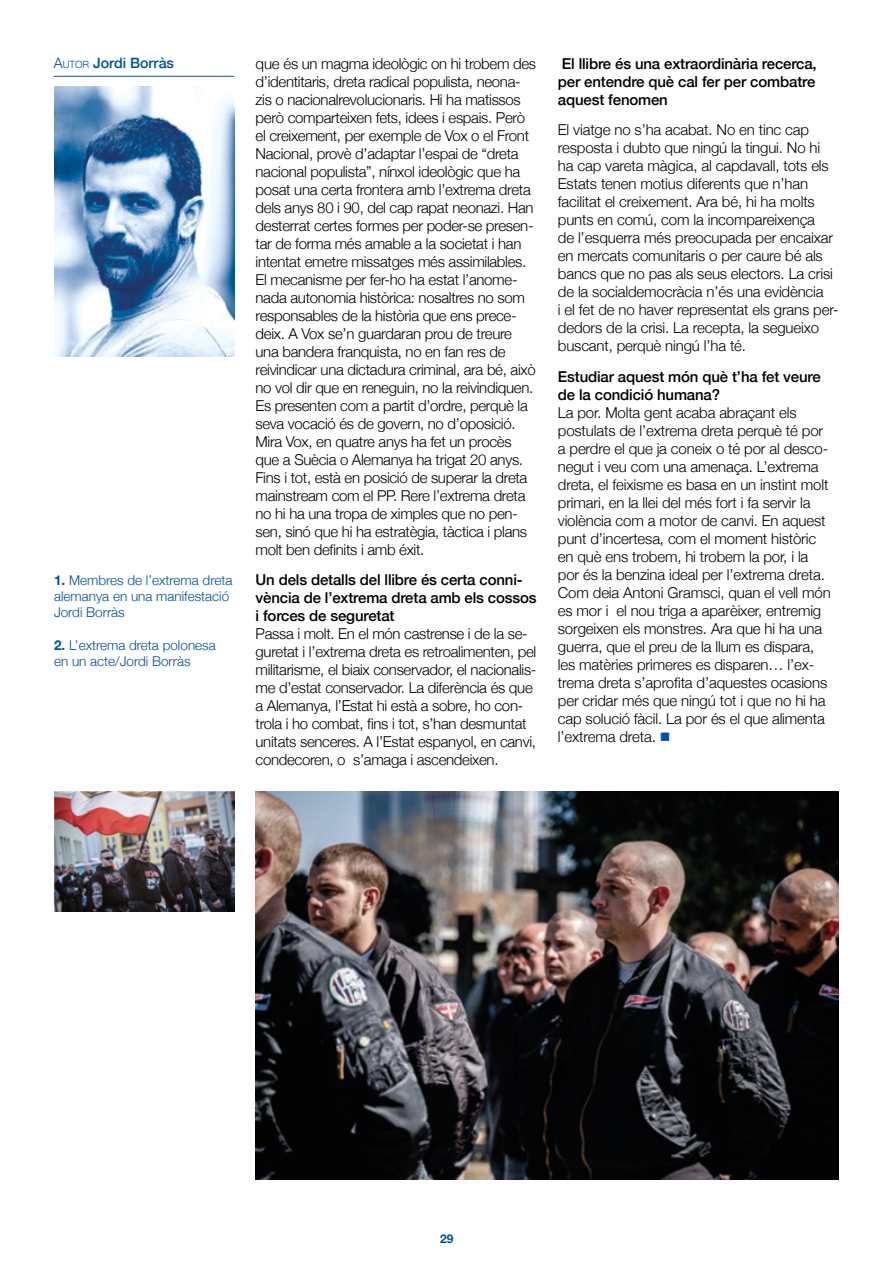
<style>
.page{position:relative;width:893px;height:1263px;background:#fff}
.page>*{position:absolute;margin:0;border:0;box-sizing:border-box;transform-origin:0 0}
.t1{font:300 15px/18px "Helvetica Neue";letter-spacing:-.02em;color:#000}
.t2{font:500 15px/18px "Helvetica Neue";letter-spacing:-.01em;color:#000}
.t3{font:500 14.25px "Helvetica Neue";color:#004f9f}
.t4{font:300 13.5px/16.2px "Helvetica Neue";color:#004f9f}
.t5{font:700 12px "Helvetica Neue";color:#004f9f}
.s1{font-weight:300}
.s2{font-weight:300;font-size:10.05px}
.s3{font-weight:700}
.s4{color:#004f9f}
</style>
<div class="page">
<img style="left:54px;top:87px;width:180px;height:270px">
<hr style="left:54px;top:76px;width:180px;height:1px;background:#004f9f">
<img style="left:256px;top:791px;width:583px;height:389px">
<img style="left:54px;top:791px;width:180px;height:120px">
<p class="t3" style="left:54px;top:52px;width:122px"><span class="s1">A</span><span class="s2">UTOR</span> Jordi Borràs</p>
<p class="t1" style="left:256px;top:53px;width:282px">que és un magma ideològic on hi trobem des d’identitaris, dreta radical populista, neona&shy;zis o nacionalrevolucionaris. Hi ha matissos però comparteixen fets, idees i espais. Però el creixement, per exemple de Vox o el Front Nacional, provè d’adaptar l’espai de “dreta nacional populista”, nínxol ideològic que ha posat una certa frontera amb l’extrema dreta dels anys 80 i 90, del cap rapat neonazi. Han desterrat certes formes per poder-se presen&shy;tar de forma més amable a la societat i han intentat emetre missatges més assimilables.<br>El mecanisme per fer-ho ha estat l’anome&shy;nada autonomia històrica: nosaltres no som responsables de la història que ens prece&shy;deix. A Vox se’n guardaran prou de treure una bandera franquista, no en fan res de reivindicar una dictadura criminal, ara bé, això no vol dir que en reneguin, no la reivindiquen.<br>Es presenten com a partit d’ordre, perquè la seva vocació és de govern, no d’oposició.<br>Mira Vox, en quatre anys ha fet un procès que a Suècia o Alemanya ha trigat 20 anys.<br>Fins i tot, està en posició de superar la dreta mainstream com el PP. Rere l’extrema dreta no hi ha una tropa de ximples que no pen&shy;sen, sinó que hi ha estratègia, tàctica i plans molt ben definits i amb éxit.</p>
<p class="t2" style="left:256px;top:570px;width:283px">Un dels detalls del llibre és certa conni&shy;vència de l’extrema dreta amb els cossos i forces de seguretat</p>
<p class="t1" style="left:256px;top:624px;width:282px">Passa i molt. En el món castrense i de la se&shy;guretat i l’extrema dreta es retroalimenten, pel militarisme, el biaix conservador, el nacionalis&shy;me d’estat conservador. La diferència és que a Alemanya, l’Estat hi està a sobre, ho con&shy;trola i ho combat, fins i tot, s’han desmuntat unitats senceres. A l’Estat espanyol, en canvi, condecoren, o s’amaga i ascendeixen.</p>
<p class="t4" style="left:54px;top:571px;width:180px"><span class="s3">1.</span> Membres de l’extrema dreta alemanya en una manifestació<br>Jordi Borràs</p>
<p class="t4" style="left:54px;top:636px;width:163px"><span class="s3">2.</span> L’extrema dreta polonesa en un acte/Jordi Borràs</p>
<p class="t2" style="left:558px;top:53px;width:260px;text-align:justify">El llibre és una extraordinària recerca, per entendre què cal fer per combatre aquest fenomen</p>
<p class="t1" style="left:558px;top:120px;width:282px">El viatge no s’ha acabat. No en tinc cap resposta i dubto que ningú la tingui. No hi ha cap vareta màgica, al capdavall, tots els Estats tenen motius diferents que n’han facilitat el creixement. Ara bé, hi ha molts punts en comú, com la incompareixença<br>de l’esquerra més preocupada per encaixar en mercats comunitaris o per caure bé als bancs que no pas als seus electors. La crisi de la socialdemocràcia n’és una evidència<br>i el fet de no haver representat els grans per&shy;dedors de la crisi. La recepta, la segueixo buscant, perquè ningú l’ha té.</p>
<p class="t2" style="left:558px;top:367px;width:264px">Estudiar aquest món què t’ha fet veure de la condició humana?</p>
<p class="t1" style="left:558px;top:403px;width:274px">La por. Molta gent acaba abraçant els postulats de l’extrema dreta perquè té por a perdre el que ja coneix o té por al desco&shy;negut i veu com una amenaça. L’extrema dreta, el feixisme es basa en un instint molt primari, en la llei del més fort i fa servir la violència com a motor de canvi. En aquest punt d’incertesa, com el moment històric en què ens trobem, hi trobem la por, i la por és la benzina ideal per l’extrema dreta.<br>Com deia Antoni Gramsci, quan el vell món es mor i el nou triga a aparèixer, entremig sorgeixen els monstres. Ara que hi ha una guerra, que el preu de la llum es dispara, les matèries primeres es disparen… l’ex&shy;trema dreta s’aprofita d’aquestes ocasions per cridar més que ningú tot i que no hi ha cap solució fàcil. La por és el que alimenta l’extrema dreta. <span class="s4">■</span></p>
<p class="t5" style="left:440px;top:1229px;width:15px">29</p>
</div>
